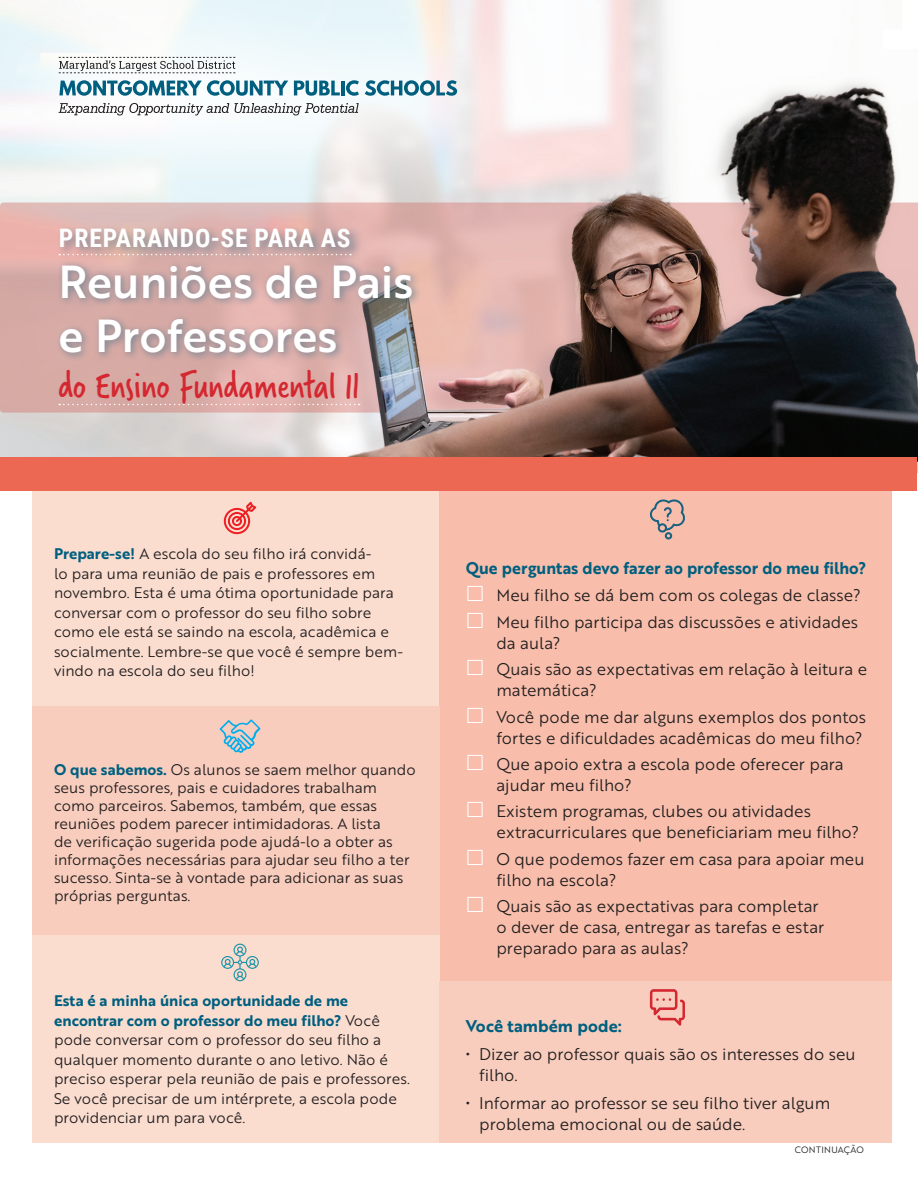
<style>
.page{position:relative;width:918px;height:1188px;background:#fff}
.page>*{position:absolute;margin:0;border:0;box-sizing:border-box;transform-origin:0 0}
.t1{font:45px/54px "Brother 1816 Medium";color:#fff}
.t2{font:40.5px "Verveine";color:#d42730;scale:.9 1}
.t3{font:700 25.5px "Roboto Condensed";letter-spacing:.035em;color:#fff}
.t4{font:16.5px/26.4px "Brother 1816 Book";color:#231f20}
.t5{font:16.5px "Brother 1816 Bold";color:#005f7f}
.t6{font:15px/19.5px "Brother 1816 Book";color:#231f20}
.t7{font:15px/19.5px "Brother 1816 Bold";color:#005f7f}
.t8{font:9px "Brother 1816 Book";letter-spacing:.04em;color:#231f20}
.s1{font-family:"Brother 1816 Bold";color:#005f7f}
.s2{font-family:"Brother 1816 Book";color:#231f20}
</style>
<div class="page">
<div style="left:32px;top:477px;width:408px;height:229px;background:#fbddd0"></div>
<div style="left:440px;top:477px;width:452px;height:506px;background:#f8beab"></div>
<div style="left:32px;top:706px;width:408px;height:229px;background:#f8cdbd"></div>
<div style="left:32px;top:935px;width:408px;height:208px;background:#fbddd0"></div>
<div style="left:440px;top:981px;width:452px;height:162px;background:#f8cdbd"></div>
<svg style="left:224px;top:502px;width:32px;height:32px"></svg>
<svg style="left:221px;top:944px;width:38px;height:37px"></svg>
<svg style="left:220px;top:719px;width:40px;height:34px"></svg>
<svg style="left:649px;top:499px;width:36px;height:41px"></svg>
<svg style="left:650px;top:989px;width:35px;height:37px"></svg>
<img style="left:1px;top:1px;width:917px;height:472px">
<div style="left:55px;top:260px;width:367px;height:102px;background:#196181;opacity:.5"></div>
<div style="left:56px;top:225px;width:306px;height:42px;background:#196181;opacity:.5"></div>
<svg style="left:59px;top:254px;width:292px;height:1px"></svg>
<svg style="left:0;top:0;width:567px;height:229px"></svg>
<svg style="left:59px;top:103px;width:170px;height:12px"></svg>
<svg style="left:235px;top:103px;width:124px;height:12px"></svg>
<svg style="left:59px;top:80px;width:229px;height:16px"></svg>
<svg style="left:294px;top:81px;width:46px;height:15px"></svg>
<hr style="left:341px;top:81px;width:4px;height:14px;background:#005f7f">
<svg style="left:346px;top:80px;width:13px;height:16px"></svg>
<svg style="left:365px;top:80px;width:92px;height:16px"></svg>
<svg style="left:59px;top:57px;width:176px;height:16px"></svg>
<div style="left:1px;top:457px;width:916px;height:33px;background:#ec6852"></div>
<svg style="left:59px;top:404px;width:301px;height:1px"></svg>
<h3 class="t3" style="left:59px;top:220px;width:293px">PREPARANDO-SE PARA AS</h3>
<h1 class="t1" style="left:58px;top:253px;width:357px">Reuniões de Pais e Professores</h1>
<h2 class="t2" style="left:58px;top:358px;width:336px">do Ensino Fundamental II</h2>
<p class="t6" style="left:54px;top:544px;width:351px"><span class="s1">Prepare-se!</span> A escola do seu filho irá convidá-<br>lo para uma reunião de pais e professores em novembro. Esta é uma ótima oportunidade para conversar com o professor do seu filho sobre como ele está se saindo na escola, acadêmica e socialmente. Lembre-se que você é sempre bem&shy;vindo na escola do seu filho!</p>
<p class="t6" style="left:54px;top:760px;width:363px;line-height:18px"><span class="s1">O que sabemos.</span> Os alunos se saem melhor quando seus professores, pais e cuidadores trabalham como parceiros. Sabemos, também, que essas reuniões podem parecer intimidadoras. A lista<br>de verificação sugerida pode ajudá-lo a obter as informações necessárias para ajudar seu filho a ter sucesso. Sinta-se à vontade para adicionar as suas próprias perguntas.</p>
<p class="t7" style="left:54px;top:991px;width:327px">Esta é a minha única oportunidade de me encontrar com o professor do meu filho? <span class="s2">Você</span></p>
<p class="t6" style="left:54px;top:1030px;width:357px">pode conversar com o professor do seu filho a qualquer momento durante o ano letivo. Não é preciso esperar pela reunião de pais e professores.<br>Se você precisar de um intérprete, a escola pode providenciar um para você.</p>
<p class="t5" style="left:466px;top:555px;width:402px">Que perguntas devo fazer ao professor do meu filho?</p>
<p class="t4" style="left:496px;top:582px;width:366px">Meu filho se dá bem com os colegas de classe?<br>Meu filho participa das discussões e atividades</p>
<p class="t4" style="left:496px;top:629px;width:372px">da aula?<br>Quais são as expectativas em relação à leitura e</p>
<p class="t4" style="left:496px;top:677px;width:371px">matemática?<br>Você pode me dar alguns exemplos dos pontos</p>
<p class="t4" style="left:496px;top:724px;width:368px">fortes e dificuldades acadêmicas do meu filho?<br>Que apoio extra a escola pode oferecer para</p>
<p class="t4" style="left:496px;top:771px;width:316px">ajudar meu filho?<br>Existem programas, clubes ou atividades</p>
<p class="t4" style="left:496px;top:819px;width:370px">extracurriculares que beneficiariam meu filho?<br>O que podemos fazer em casa para apoiar meu</p>
<p class="t4" style="left:496px;top:866px;width:324px">filho na escola?<br>Quais são as expectativas para completar</p>
<p class="t4" style="left:496px;top:916px;width:329px;line-height:21px">o dever de casa, entregar as tarefas e estar preparado para as aulas?</p>
<p class="t5" style="left:466px;top:1014px;width:158px">Você também pode:</p>
<p class="t4" style="left:479px;top:1043px;width:378px;line-height:21px;text-indent:-13px">• Dizer ao professor quais são os interesses do seu filho.</p>
<p class="t4" style="left:479px;top:1092px;width:352px;line-height:21px;text-indent:-13px">• Informar ao professor se seu filho tiver algum problema emocional ou de saúde.</p>
<p class="t8" style="left:795px;top:1144px;width:71px">CONTINUAÇÃO</p>
</div>
